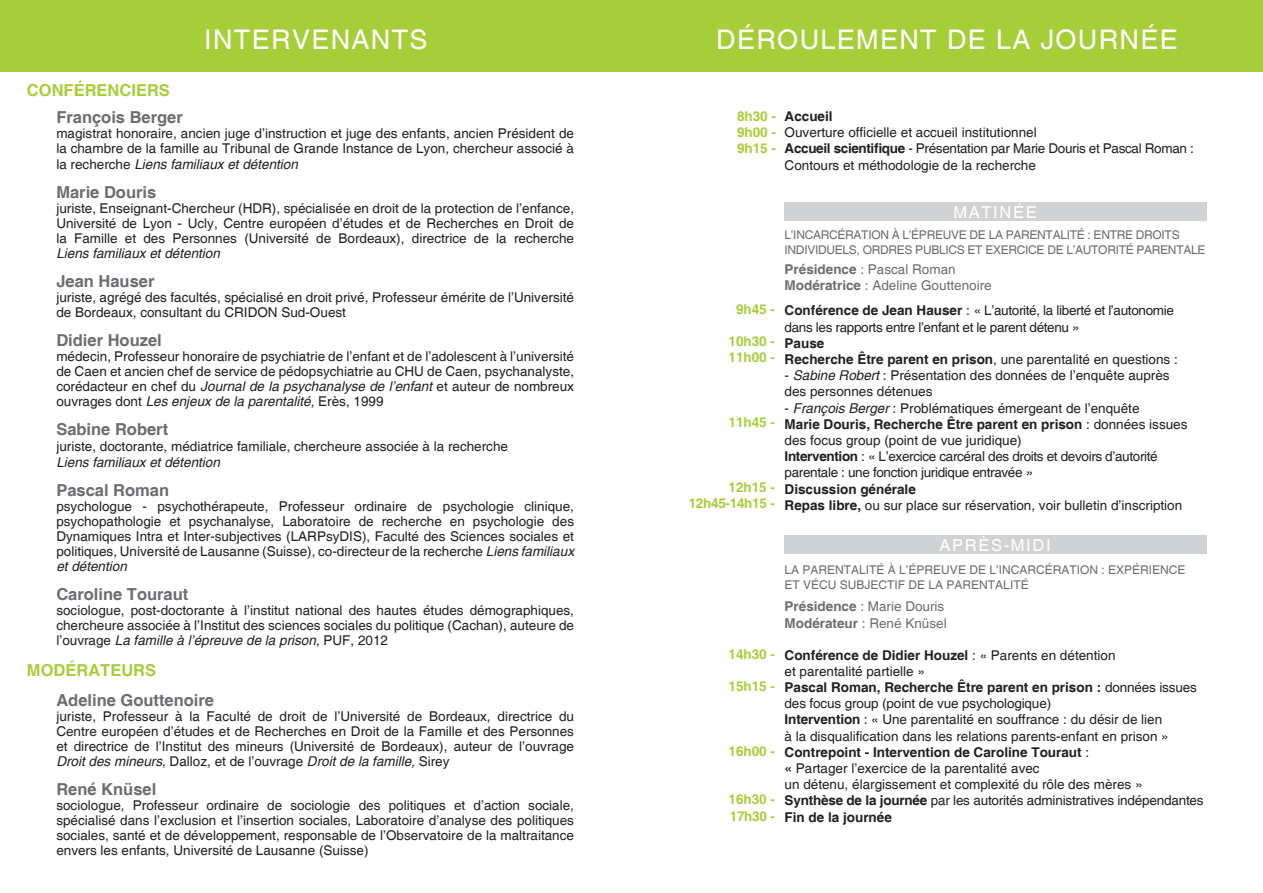
<style>
.page{position:relative;width:1263px;height:893px;background:#fff}
.page>*{position:absolute;margin:0;border:0;box-sizing:border-box;transform-origin:0 0}
.t1{font:27px "Helvetica";letter-spacing:.05em;color:#fff}
.t2{font:700 16.5px "Helvetica";color:#6c6d70}
.t3{font:700 16.5px "Helvetica";color:#a6ce39}
.t4{font:16.5px "Helvetica";letter-spacing:.1em;color:#fff}
.t5{font:13.5px/15px "Helvetica";color:#231f20;text-align:justify}
.t6{font:13.5px/16.2px "Helvetica";letter-spacing:-.025em;color:#231f20}
.t7{font:13.5px/16.2px "Helvetica";color:#6c6d70}
.t8{font:700 13.5px/16.2px "Helvetica";color:#a6ce39}
.t9{font:700 13.5px/16.2px "Helvetica";color:#231f20}
.t10{font:italic 13.5px "Helvetica";color:#231f20}
.t11{font:700 13.5px/16.2px "Helvetica";letter-spacing:-.02em;color:#a6ce39;text-align:right}
.t12{font:12px/14.4px "Helvetica";letter-spacing:-.025em;color:#6c6d70}
.t13{font:12px/14.4px "Helvetica";color:#6c6d70}
.s1{font-style:italic}
.s2{font-weight:700}
.s3{font-weight:400}
</style>
<div class="page">
<div style="left:784px;top:203px;width:422px;height:18px;background:#d1d2d4"></div>
<div style="left:784px;top:536px;width:422px;height:18px;background:#d1d2d4"></div>
<div style="left:0;top:0;width:1263px;height:72px;background:#a6ce39"></div>
<p class="t3" style="left:27px;top:80px;width:145px">CONFÉRENCIERS</p>
<h1 class="t1" style="left:204px;top:23px;width:225px">INTERVENANTS</h1>
<h1 class="t1" style="left:716px;top:23px;width:463px">DÉROULEMENT DE LA JOURNÉE</h1>
<p class="t2" style="left:56px;top:107px;width:128px">François Berger</p>
<p class="t5" style="left:56px;top:126px;width:519px;line-height:15.6px">magistrat honoraire, ancien juge d’instruction et juge des enfants, ancien Président de la chambre de la famille au Tribunal de Grande Instance de Lyon, chercheur associé à la recherche <span class="s1">Liens familiaux et détention</span></p>
<p class="t2" style="left:56px;top:182px;width:101px">Marie Douris</p>
<p class="t5" style="left:56px;top:202px;width:519px">juriste, Enseignant-Chercheur (HDR), spécialisée en droit de la protection de l’enfance, Université de Lyon - Ucly, Centre européen d’études et de Recherches en Droit de la Famille et des Personnes (Université de Bordeaux), directrice de la recherche</p>
<p class="t10" style="left:56px;top:246px;width:165px">Liens familiaux et détention</p>
<p class="t2" style="left:56px;top:271px;width:100px">Jean Hauser</p>
<p class="t5" style="left:56px;top:290px;width:519px">juriste, agrégé des facultés, spécialisé en droit privé, Professeur émérite de l’Université de Bordeaux, consultant du CRIDON Sud-Ouest</p>
<p class="t2" style="left:56px;top:330px;width:107px">Didier Houzel</p>
<p class="t5" style="left:56px;top:349px;width:519px">médecin, Professeur honoraire de psychiatrie de l’enfant et de l’adolescent à l’université de Caen et ancien chef de service de pédopsychiatrie au CHU de Caen, psychanalyste, corédacteur en chef du <span class="s1">Journal de la psychanalyse de l’enfant</span> et auteur de nombreux ouvrages dont <span class="s1">Les enjeux de la parentalité,</span> Erès, 1999</p>
<p class="t2" style="left:56px;top:419px;width:113px">Sabine Robert</p>
<p class="t5" style="left:56px;top:439px;width:453px">juriste, doctorante, médiatrice familiale, chercheure associée à la recherche</p>
<p class="t10" style="left:56px;top:455px;width:165px">Liens familiaux et détention</p>
<p class="t2" style="left:56px;top:480px;width:114px">Pascal Roman</p>
<p class="t5" style="left:56px;top:499px;width:519px">psychologue - psychothérapeute, Professeur ordinaire de psychologie clinique, psychopathologie et psychanalyse, Laboratoire de recherche en psychologie des Dynamiques Intra et Inter-subjectives (LARPsyDIS), Faculté des Sciences sociales et politiques, Université de Lausanne (Suisse), co-directeur de la recherche <span class="s1">Liens familiaux et détention</span></p>
<p class="t2" style="left:56px;top:584px;width:134px">Caroline Touraut</p>
<p class="t5" style="left:56px;top:603px;width:519px">sociologue, post-doctorante à l’institut national des hautes études démographiques, chercheure associée à l’Institut des sciences sociales du politique (Cachan), auteure de l’ouvrage <span class="s1">La famille à l’épreuve de la prison</span>, PUF, 2012</p>
<p class="t3" style="left:27px;top:660px;width:131px">MODÉRATEURS</p>
<p class="t2" style="left:56px;top:690px;width:159px">Adeline Gouttenoire</p>
<p class="t5" style="left:56px;top:709px;width:519px">juriste, Professeur à la Faculté de droit de l’Université de Bordeaux, directrice du Centre européen d’études et de Recherches en Droit de la Famille et des Personnes et directrice de l’Institut des mineurs (Université de Bordeaux), auteur de l’ouvrage <span class="s1">Droit des mineurs</span>, Dalloz, et de l’ouvrage <span class="s1">Droit de la famille,</span> Sirey</p>
<p class="t2" style="left:56px;top:779px;width:101px">René Knüsel</p>
<p class="t5" style="left:56px;top:798px;width:519px">sociologue, Professeur ordinaire de sociologie des politiques et d’action sociale, spécialisé dans l’exclusion et l’insertion sociales, Laboratoire d’analyse des politiques sociales, santé et de développement, responsable de l’Observatoire de la maltraitance envers les enfants, Université de Lausanne (Suisse)</p>
<p class="t8" style="left:737px;top:108px;width:41px;text-align:justify">8h30 - 9h00 - 9h15 -</p>
<p class="t9" style="left:784px;top:109px;width:50px">Accueil</p>
<p class="t5" style="left:784px;top:125px;width:411px;line-height:16.2px;text-align:left">Ouverture officielle et accueil institutionnel<br><span class="s2">Accueil scientifique</span> - Présentation par Marie Douris et Pascal Roman :<br>Contours et méthodologie de la recherche</p>
<p class="t8" style="left:736px;top:302px;width:41px">9h45 -</p>
<p class="t8" style="left:728px;top:334px;width:48px">10h30 -<br>11h00 -</p>
<p class="t8" style="left:728px;top:415px;width:48px">11h45 -</p>
<p class="t11" style="left:689px;top:480px;width:88px">12h15 -<br>12h45-14h15 -</p>
<p class="t8" style="left:728px;top:646px;width:48px">14h30 -</p>
<p class="t8" style="left:728px;top:679px;width:48px">15h15 -</p>
<p class="t8" style="left:728px;top:744px;width:48px">16h00 -</p>
<p class="t8" style="left:728px;top:792px;width:48px">16h30 -<br>17h30 -</p>
<p class="t4" style="left:953px;top:203px;width:85px">MATINÉE</p>
<p class="t12" style="left:784px;top:228px;width:422px">L’INCARCÉRATION À L’ÉPREUVE DE LA PARENTALITÉ : ENTRE DROITS<br>INDIVIDUELS, ORDRES PUBLICS ET EXERCICE DE L’AUTORITÉ PARENTALE</p>
<p class="t7" style="left:784px;top:261px;width:209px"><span class="s2">Présidence</span> : Pascal Roman<br><span class="s2">Modératrice</span> : Adeline Gouttenoire</p>
<p class="t6" style="left:784px;top:303px;width:391px"><span class="s2">Conférence de Jean Hauser</span> : « L’autorité, la liberté et l’autonomie dans les rapports entre l’enfant et le parent détenu »</p>
<p class="t9" style="left:785px;top:335px;width:395px">Pause<br>Recherche Être parent en prison<span class="s3">, une parentalité en questions :</span></p>
<p class="t5" style="left:785px;top:368px;width:386px;line-height:16.2px">- <span class="s1">Sabine Robert</span> : Présentation des données de l’enquête auprès des personnes détenues</p>
<p class="t6" style="left:785px;top:400px;width:404px">- <span class="s1">François Berger</span> : Problématiques émergeant de l’enquête<br><span class="s2">Marie Douris, Recherche Être parent en prison</span> : données issues des focus group (point de vue juridique)<br><span class="s2">Intervention</span> : « L’exercice carcéral des droits et devoirs d’autorité parentale : une fonction juridique entravée »</p>
<p class="t5" style="left:785px;top:481px;width:399px;line-height:16.2px"><span class="s2">Discussion générale<br>Repas libre,</span> ou sur place sur réservation, voir bulletin d’inscription</p>
<p class="t4" style="left:939px;top:536px;width:113px">APRÈS-MIDI</p>
<p class="t13" style="left:784px;top:563px;width:402px">LA PARENTALITÉ À L’ÉPREUVE DE L’INCARCÉRATION : EXPÉRIENCE<br>ET VÉCU SUBJECTIF DE LA PARENTALITÉ</p>
<p class="t7" style="left:784px;top:599px;width:164px"><span class="s2">Présidence</span> : Marie Douris<br><span class="s2">Modérateur</span> : René Knüsel</p>
<p class="t5" style="left:785px;top:647px;width:420px;line-height:16.2px;text-align:left"><span class="s2">Conférence de Didier Houzel</span> : « Parents en détention<br>et parentalité partielle »<br><span class="s2">Pascal Roman, Recherche Être parent en prison :</span> données issues des focus group (point de vue psychologique)<br><span class="s2">Intervention</span> : « Une parentalité en souffrance : du désir de lien<br>à la disqualification dans les relations parents-enfant en prison » <span class="s2">Contrepoint - Intervention de Caroline Touraut</span> :<br><span class="s2">«</span> Partager l’exercice de la parentalité avec<br>un détenu, élargissement et complexité du rôle des mères » <span class="s2">Synthèse de la journée</span> par les autorités administratives indépendantes <span class="s2">Fin de la journée</span></p>
</div>
